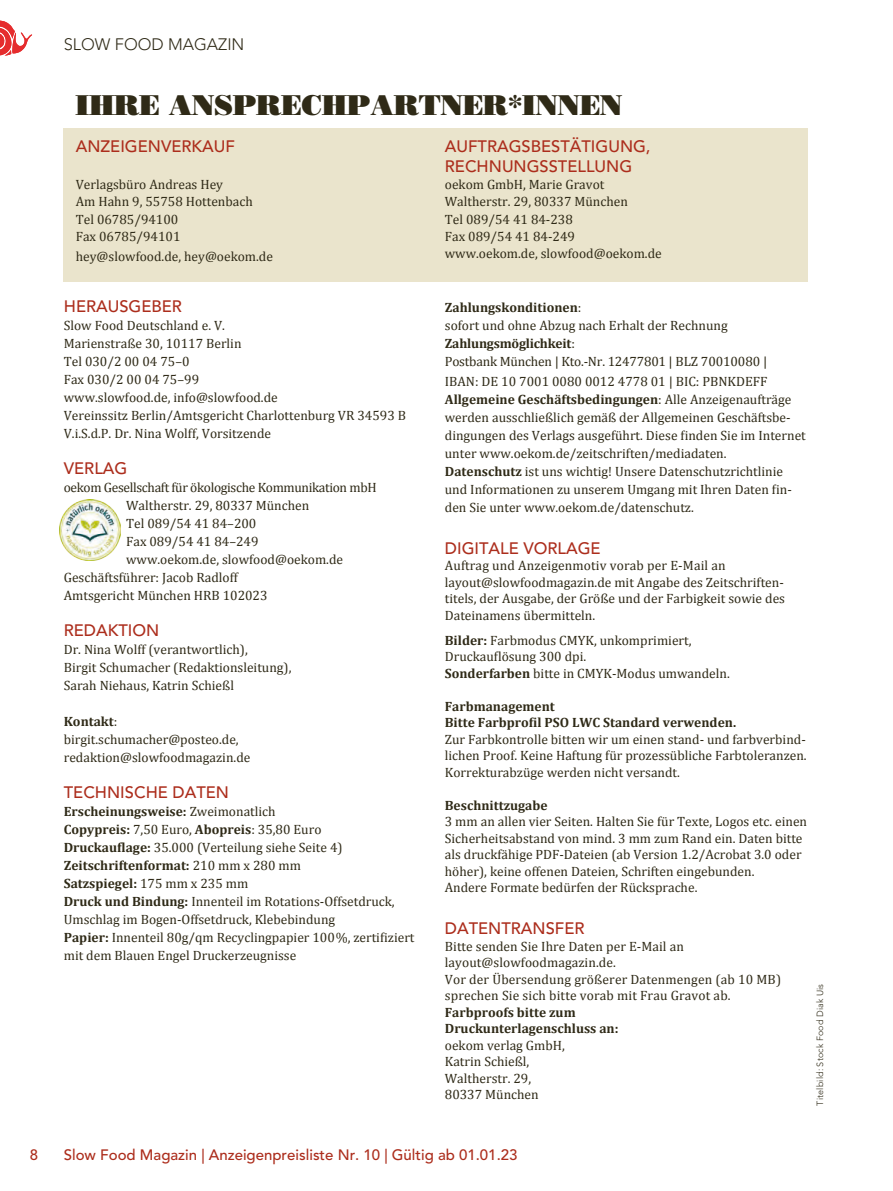
<style>
.page{position:relative;width:893px;height:1191px;background:#fff}
.page>*{position:absolute;margin:0;border:0;box-sizing:border-box;transform-origin:0 0}
.Überschrift_fett{font:28.5px "Bodoni LT Poster";letter-spacing:-.01em;color:#2f2a17}
.Überschrift_fett-2{font:500 16.5px/19.8px "Avenir LT Std";color:#ac2d1c}
.Kopfzeile_links{font:300 16.5px "Avenir LT Std";color:#2f2a17}
.t1{font:500 15px "Avenir LT Std";color:#ac2d1c}
.Überschrift_fett-3{font:13.5px/18px "Cambria";color:#2f2a17}
.Laufschrift{font:13.5px/18px "Cambria";color:#2f2a17}
.Laufschrift_ohne_Ein{font:13.5px "Cambria";color:#2f2a17}
.Laufschrift-2{font:700 13.5px "Cambria";color:#2f2a17}
.Überschrift_fett-4{font:13.5px "Cambria";letter-spacing:-.025em;color:#2f2a17}
.Überschrift_fett-5{font:700 13.5px "Cambria";color:#2f2a17}
.t2{font:300 9px "Avenir LT Std";letter-spacing:.025em;color:#2f2a17}
.s1{font-weight:400}
.s2{font-weight:700}
</style>
<div class="page">
<svg style="left:0;top:20px;width:32px;height:36px"></svg>
<div style="left:64px;top:128px;width:744px;height:153px;background:#eae4cc"></div>
<img style="left:60px;top:500px;width:61px;height:61px">
<p class="Kopfzeile_links" style="left:64px;top:34px;width:182px">SLOW FOOD MAGAZIN</p>
<p class="Überschrift_fett" style="left:75px;top:87px;width:549px">IHRE ANSPRECHPARTNER*INNEN</p>
<p class="Überschrift_fett-2" style="left:76px;top:137px;width:161px">ANZEIGENVERKAUF</p>
<p class="Laufschrift_ohne_Ein" style="left:76px;top:177px;width:149px">Verlagsbüro Andreas Hey</p>
<p class="Laufschrift_ohne_Ein" style="left:76px;top:194px;width:179px">Am Hahn 9, 55758 Hottenbach</p>
<p class="Laufschrift_ohne_Ein" style="left:76px;top:211px;width:104px">Tel 06785/94100</p>
<p class="Laufschrift_ohne_Ein" style="left:76px;top:228px;width:106px">Fax 06785/94101</p>
<p class="Laufschrift_ohne_Ein" style="left:76px;top:248px;width:199px">hey@slowfood.de, hey@oekom.de</p>
<p class="Überschrift_fett-2" style="left:445px;top:137px;width:207px">AUFTRAGSBESTÄTIGUNG,<br>RECHNUNGSSTELLUNG</p>
<p class="Laufschrift_ohne_Ein" style="left:445px;top:177px;width:161px">oekom GmbH, Marie Gravot</p>
<p class="Laufschrift_ohne_Ein" style="left:445px;top:194px;width:185px">Waltherstr. 29, 80337 München</p>
<p class="Laufschrift_ohne_Ein" style="left:445px;top:211px;width:130px">Tel 089/54 41 84-238</p>
<p class="Laufschrift_ohne_Ein" style="left:445px;top:228px;width:132px">Fax 089/54 41 84-249</p>
<p class="Laufschrift_ohne_Ein" style="left:445px;top:246px;width:218px">www.oekom.de, slowfood@oekom.de</p>
<p class="Überschrift_fett-2" style="left:64px;top:297px;width:120px">HERAUSGEBER</p>
<p class="Überschrift_fett-3" style="left:64px;top:316px;width:344px">Slow Food Deutschland e. V.<br>Marienstraße 30, 10117 Berlin<br>Tel 030/2 00 04 75–0<br>Fax 030/2 00 04 75–99<br>www.slowfood.de, info@slowfood.de<br>Vereinssitz Berlin/Amtsgericht Charlottenburg VR 34593 B V.i.S.d.P. Dr. Nina Wolff, Vorsitzende</p>
<p class="Überschrift_fett-2" style="left:64px;top:459px;width:65px">VERLAG</p>
<p class="Überschrift_fett-4" style="left:64px;top:479px;width:314px">oekom Gesellschaft für ökologische Kommunikation mbH</p>
<p class="Überschrift_fett-3" style="left:126px;top:496px;width:185px">Waltherstr. 29, 80337 München</p>
<p class="Überschrift_fett-3" style="left:126px;top:514px;width:132px">Tel 089/54 41 84–200</p>
<p class="Überschrift_fett-3" style="left:126px;top:532px;width:134px">Fax 089/54 41 84–249</p>
<p class="Überschrift_fett-3" style="left:126px;top:550px;width:218px">www.oekom.de, slowfood@oekom.de</p>
<p class="Überschrift_fett-3" style="left:64px;top:568px;width:176px">Geschäftsführer: Jacob Radloff</p>
<p class="Überschrift_fett-3" style="left:64px;top:586px;width:205px">Amtsgericht München HRB 102023</p>
<p class="Überschrift_fett-2" style="left:64px;top:621px;width:97px">REDAKTION</p>
<p class="Überschrift_fett-3" style="left:64px;top:640px;width:229px">Dr. Nina Wolff (verantwortlich),<br>Birgit Schumacher (Redaktionsleitung),<br>Sarah Niehaus, Katrin Schießl</p>
<p class="Überschrift_fett-5" style="left:64px;top:712px;width:55px">Kontakt<span class="s1">:</span></p>
<p class="Überschrift_fett-3" style="left:64px;top:730px;width:188px">birgit.schumacher@posteo.de, redaktion@slowfoodmagazin.de</p>
<p class="Überschrift_fett-2" style="left:64px;top:783px;width:167px">TECHNISCHE DATEN</p>
<p class="Überschrift_fett-3" style="left:64px;top:802px;width:352px"><span class="s2">Erscheinungsweise:</span> Zweimonatlich<br><span class="s2">Copypreis:</span> 7,50 Euro, <span class="s2">Abopreis</span>: 35,80 Euro<br><span class="s2">Druckauflage:</span> 35.000 (Verteilung siehe Seite 4)<br><span class="s2">Zeitschriftenformat:</span> 210 mm x 280 mm<br><span class="s2">Satzspiegel:</span> 175 mm x 235 mm<br><span class="s2">Druck und Bindung:</span> Innenteil im Rotations-Offsetdruck, Umschlag im Bogen-Offsetdruck, Klebebindung<br><span class="s2">Papier:</span> Innenteil 80g/qm Recyclingpapier 100 %, zertifiziert mit dem Blauen Engel Druckerzeugnisse</p>
<p class="Überschrift_fett-5" style="left:445px;top:298px;width:138px">Zahlungskonditionen<span class="s1">:</span></p>
<p class="Laufschrift" style="left:445px;top:316px;width:284px">sofort und ohne Abzug nach Erhalt der Rechnung<br><span class="s2">Zahlungsmöglichkeit</span>:</p>
<p class="Laufschrift" style="left:445px;top:352px;width:324px">Postbank München | Kto.-Nr. 12477801 | BLZ 70010080 |</p>
<p class="Laufschrift" style="left:445px;top:372px;width:324px">IBAN: DE 10 7001 0080 0012 4778 01 | BIC: PBNKDEFF</p>
<p class="Laufschrift" style="left:445px;top:390px;width:362px"><span class="s2">Allgemeine Geschäftsbedingungen</span>: Alle Anzeigenaufträge werden ausschließlich gemäß der Allgemeinen Geschäftsbe&shy;dingungen des Verlags ausgeführt. Diese finden Sie im Internet unter www.oekom.de/zeitschriften/mediadaten.<br><span class="s2">Datenschutz</span> ist uns wichtig! Unsere Datenschutzrichtlinie und Informationen zu unserem Umgang mit Ihren Daten fin&shy;den Sie unter www.oekom.de/datenschutz.</p>
<p class="Überschrift_fett-2" style="left:445px;top:538px;width:157px">DIGITALE VORLAGE</p>
<p class="Überschrift_fett-3" style="left:445px;top:557px;width:342px;line-height:16.5px">Auftrag und Anzeigenmotiv vorab per E-Mail an layout@slowfoodmagazin.de mit Angabe des Zeitschriften&shy;titels, der Ausgabe, der Größe und der Farbigkeit sowie des Dateinamens übermitteln.</p>
<p class="Laufschrift" style="left:445px;top:632px;width:248px;line-height:16.5px"><span class="s2">Bilder:</span> Farbmodus CMYK, unkomprimiert,<br>Druckauflösung 300 dpi.</p>
<p class="Laufschrift" style="left:445px;top:664px;width:286px"><span class="s2">Sonderfarben</span> bitte in CMYK-Modus umwandeln.</p>
<p class="Laufschrift-2" style="left:445px;top:696px;width:111px">Farbmanagement</p>
<p class="Laufschrift-2" style="left:445px;top:713px;width:293px">Bitte Farbprofil PSO LWC Standard verwenden.</p>
<p class="Laufschrift" style="left:445px;top:731px;width:363px;line-height:16.5px">Zur Farbkontrolle bitten wir um einen stand- und farbverbind&shy;lichen Proof. Keine Haftung für prozessübliche Farbtoleranzen.<br>Korrekturabzüge werden nicht versandt.</p>
<p class="Laufschrift-2" style="left:445px;top:795px;width:104px">Beschnittzugabe</p>
<p class="Laufschrift" style="left:445px;top:813px;width:364px;line-height:16.5px">3 mm an allen vier Seiten. Halten Sie für Texte, Logos etc. einen Sicherheitsabstand von mind. 3 mm zum Rand ein. Daten bitte als druckfähige PDF-Dateien (ab Version 1.2/Acrobat 3.0 oder höher), keine offenen Dateien, Schriften eingebunden.</p>
<p class="Laufschrift" style="left:445px;top:878px;width:254px">Andere Formate bedürfen der Rücksprache.</p>
<p class="Überschrift_fett-2" style="left:445px;top:919px;width:141px">DATENTRANSFER</p>
<p class="Überschrift_fett-3" style="left:445px;top:938px;width:338px;line-height:16.5px">Bitte senden Sie Ihre Daten per E-Mail an layout@slowfoodmagazin.de.<br>Vor der Übersendung größerer Datenmengen (ab 10 MB) sprechen Sie sich bitte vorab mit Frau Gravot ab.<br><span class="s2">Farbproofs bitte zum<br>Druckunterlagenschluss an:<br></span>oekom verlag GmbH,<br>Katrin Schießl,<br>Waltherstr. 29,<br>80337 München</p>
<p class="t2" style="left:815px;top:1106px;width:124px;rotate:-90deg">Titelbild: Stock Food Diak Uis</p>
<p class="t1" style="left:30px;top:1146px;width:10px">8</p>
<p class="t1" style="left:64px;top:1146px;width:455px">Slow Food Magazin | Anzeigenpreisliste Nr. 10 | Gültig ab 01.01.23</p>
</div>
